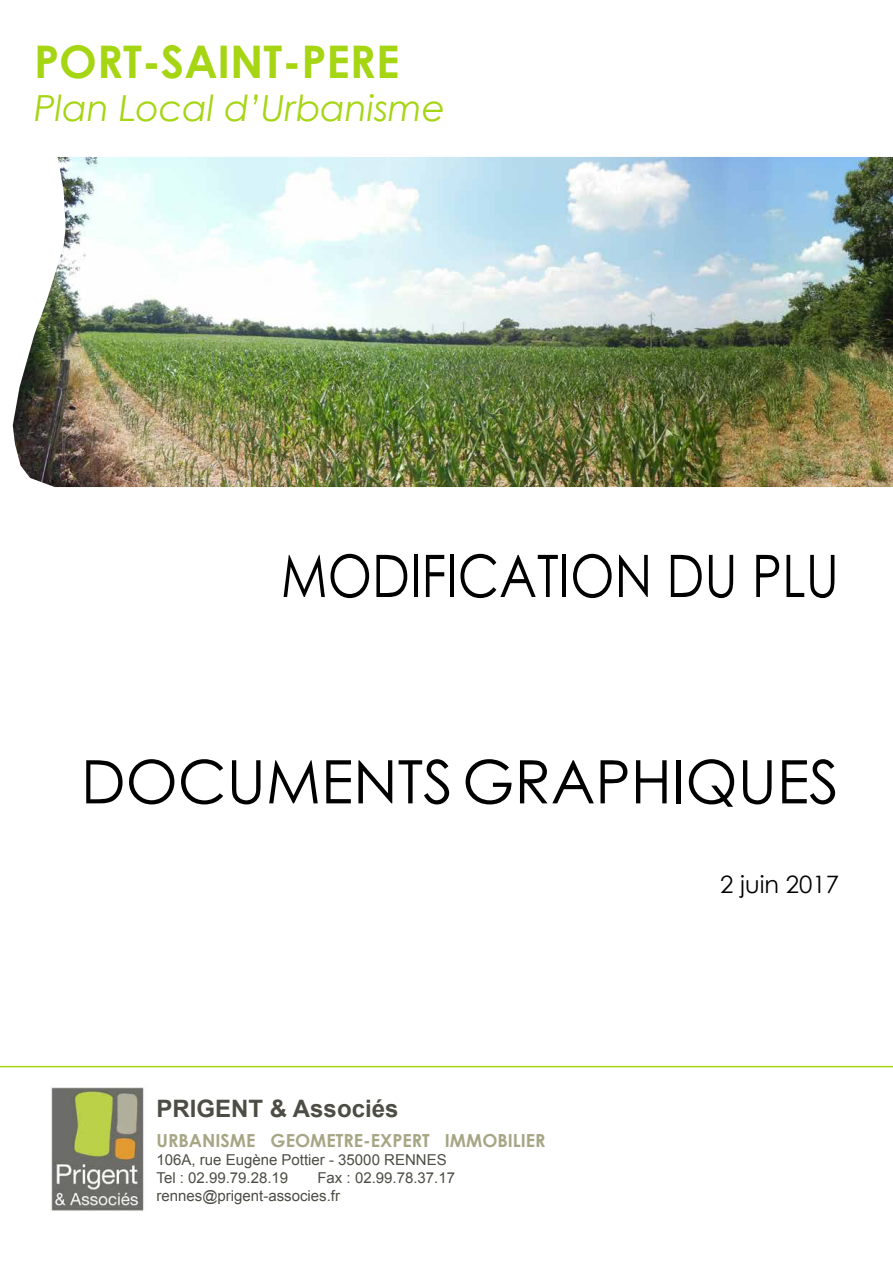
<style>
.page{position:relative;width:893px;height:1263px;background:#fff}
.page>*{position:absolute;margin:0;border:0;box-sizing:border-box;transform-origin:0 0}
.t1{font:60px "Century Gothic";color:#000}
.t2{font:58.65px "Century Gothic";color:#000;scale:.87 1}
.t3{font:700 45px "Century Gothic";color:#a6d514}
.t4{font:italic 36px "Century Gothic";color:#a6d514}
.t5{font:700 24px "Arial";color:#4d4d45}
.t6{font:24px "Century Gothic";color:#000}
.t7{font:700 18px "Century Gothic";color:#a6a685}
.t8{font:15px/18px "Arial";color:#4d4d45}
</style>
<div class="page">
<hr style="left:0;top:1066px;width:893px;height:1px;background:#a6d514">
<img style="left:50px;top:1086px;width:94px;height:125px">
<img style="left:13px;top:157px;width:880px;height:330px">
<h3 class="t3" style="left:34px;top:27px;width:367px">PORT-SAINT-PERE</h3>
<h3 class="t4" style="left:34px;top:83px;width:413px">Plan Local d’Urbanisme</h3>
<h2 class="t2" style="left:281px;top:535px;width:643px">MODIFICATION DU PLU</h2>
<h1 class="t1" style="left:81px;top:740px;width:759px">DOCUMENTS GRAPHIQUES</h1>
<h3 class="t5" style="left:157px;top:1092px;width:243px">PRIGENT &amp; Associés</h3>
<p class="t7" style="left:157px;top:1127px;width:391px">URBANISME GEOMETRE-EXPERT IMMOBILIER</p>
<p class="t8" style="left:157px;top:1151px;width:292px">106A, rue Eugène Pottier - 35000 RENNES<br>Tel : 02.99.79.28.19</p>
<p class="t8" style="left:157px;top:1169px;width:300px;text-indent:161px">Fax : 02.99.78.37.17 rennes@prigent-associes.fr</p>
<h3 class="t6" style="left:720px;top:868px;width:120px">2 juin 2017</h3>
</div>
